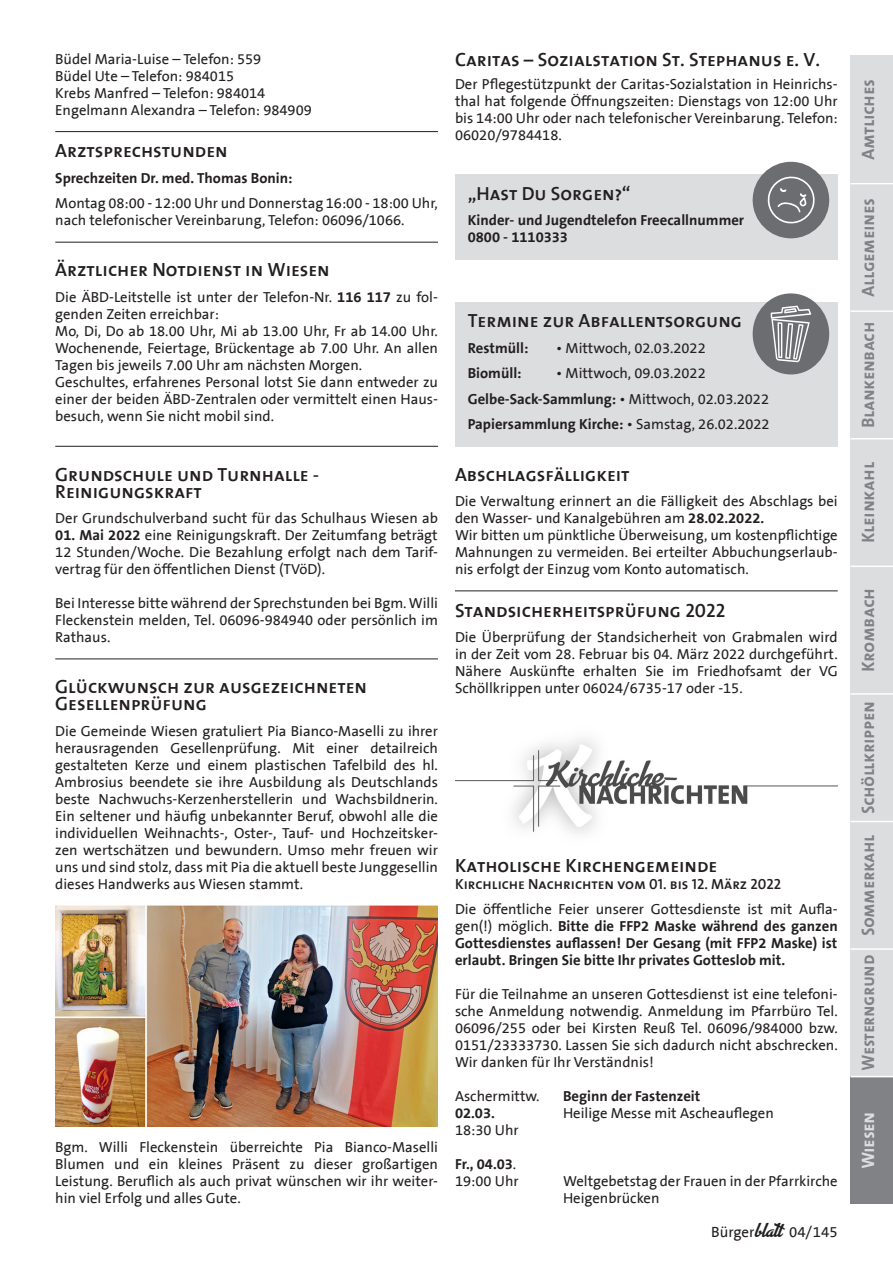
<style>
.page{position:relative;width:893px;height:1263px;background:#fff}
.page>*{position:absolute;margin:0;border:0;box-sizing:border-box;transform-origin:0 0}
.t1{font:19.2px/17px "The Sans Semi Bold Caps";color:#231f20}
.t2{font:italic 18px "The Sans Bold Caps";color:#808285}
.t3{font:italic 18px "The Sans Bold Caps";color:#808285;scale:.95 1}
.t4{font:italic 18px "The Sans Bold Caps";color:#dcdddf}
.t5{font:15px "The Sans B5 Plain";color:#231f20}
.t6{font:14.7px/17px "The Sans B5 Plain";color:#231f20;text-align:justify}
.t7{font:700 14.7px/17px "The Sans B7";color:#231f20}
.t8{font:14.7px "The Sans Semi Bold Caps";color:#231f20}
.s1{font-family:"The Sans B7";font-weight:700}
.s2{font-family:"The Sans B5 Plain";font-weight:400}
.s3{font-family:"Advertising Script";font-weight:700;font-size:16.5px}
</style>
<div class="page">
<div style="left:850px;top:183px;width:43px;height:127px;background:#dcdddf"></div>
<div style="left:850px;top:310px;width:43px;height:128px;background:#dcdddf"></div>
<div style="left:850px;top:438px;width:43px;height:128px;background:#dcdddf"></div>
<div style="left:850px;top:566px;width:43px;height:127px;background:#dcdddf"></div>
<div style="left:850px;top:693px;width:43px;height:128px;background:#dcdddf"></div>
<div style="left:850px;top:821px;width:43px;height:127px;background:#dcdddf"></div>
<div style="left:850px;top:948px;width:43px;height:128px;background:#dcdddf"></div>
<hr style="left:850px;top:948px;width:43px;height:2px;background:#fff">
<hr style="left:850px;top:821px;width:43px;height:1px;background:#fff">
<hr style="left:850px;top:693px;width:43px;height:2px;background:#fff">
<hr style="left:850px;top:566px;width:43px;height:1px;background:#fff">
<hr style="left:850px;top:438px;width:43px;height:1px;background:#fff">
<hr style="left:850px;top:310px;width:43px;height:2px;background:#fff">
<hr style="left:850px;top:183px;width:43px;height:1px;background:#fff">
<div style="left:850px;top:1076px;width:43px;height:127px;background:#808285"></div>
<div style="left:850px;top:55px;width:43px;height:128px;background:#dcdddf"></div>
<hr style="left:455px;top:591px;width:383px;height:1px;background:#231f20">
<div style="left:455px;top:174px;width:383px;height:85px;background:#dcdddf"></div>
<div style="left:753px;top:162px;width:76px;height:76px;background:#6c6d70;border-radius:50%"></div>
<svg style="left:767px;top:176px;width:48px;height:48px"></svg>
<div style="left:455px;top:302px;width:383px;height:144px;background:#dcdddf"></div>
<div style="left:753px;top:293px;width:76px;height:81px;background:#6c6d70;border-radius:50%"></div>
<svg style="left:771px;top:306px;width:40px;height:56px"></svg>
<img style="left:455px;top:739px;width:382px;height:95px">
<hr style="left:55px;top:131px;width:383px;height:1px;background:#231f20">
<hr style="left:55px;top:242px;width:383px;height:1px;background:#231f20">
<hr style="left:55px;top:446px;width:383px;height:1px;background:#231f20">
<hr style="left:55px;top:659px;width:383px;height:1px;background:#231f20">
<img style="left:55px;top:906px;width:383px;height:221px">
<hr style="left:850px;top:1076px;width:43px;height:1px;background:#fff">
<p class="t6" style="left:55px;top:51px;width:258px;text-align:left">Büdel Maria-Luise – Telefon: 559<br>Büdel Ute – Telefon: 984015<br>Krebs Manfred – Telefon: 984014<br>Engelmann Alexandra – Telefon: 984909</p>
<h1 class="t1" style="left:55px;top:142px;width:174px">Arztsprechstunden</h1>
<p class="t7" style="left:55px;top:170px;width:239px">Sprechzeiten Dr. med. Thomas Bonin:</p>
<p class="t6" style="left:55px;top:195px;width:384px">Montag 08:00 - 12:00 Uhr und Donnerstag 16:00 - 18:00 Uhr, nach telefonischer Vereinbarung, Telefon: 06096/1066.</p>
<h1 class="t1" style="left:55px;top:261px;width:276px">Ärztlicher Notdienst in Wiesen</h1>
<p class="t6" style="left:55px;top:289px;width:384px;text-align:left">Die ÄBD-Leitstelle ist unter der Telefon-Nr. <span class="s1">116 117</span> zu fol&shy;genden Zeiten erreichbar:<br>Mo, Di, Do ab 18.00 Uhr, Mi ab 13.00 Uhr, Fr ab 14.00 Uhr.<br>Wochenende, Feiertage, Brückentage ab 7.00 Uhr. An allen Tagen bis jeweils 7.00 Uhr am nächsten Morgen.<br>Geschultes, erfahrenes Personal lotst Sie dann entweder zu einer der beiden ÄBD-Zentralen oder vermittelt einen Haus&shy;besuch, wenn Sie nicht mobil sind.</p>
<h1 class="t1" style="left:55px;top:465px;width:266px">Grundschule und Turnhalle -<br>Reinigungskraft</h1>
<p class="t6" style="left:55px;top:510px;width:384px">Der Grundschulverband sucht für das Schulhaus Wiesen ab</p>
<p class="t6" style="left:55px;top:527px;width:384px"><span class="s1">01. Mai 2022</span> eine Reinigungskraft. Der Zeitumfang beträgt 12 Stunden/Woche. Die Bezahlung erfolgt nach dem Tarif&shy;vertrag für den öffentlichen Dienst (TVöD).</p>
<p class="t6" style="left:55px;top:595px;width:384px">Bei Interesse bitte während der Sprechstunden bei Bgm. Willi Fleckenstein melden, Tel. 06096-984940 oder persönlich im Rathaus.</p>
<h1 class="t1" style="left:55px;top:678px;width:313px">Glückwunsch zur ausgezeichneten<br>Gesellenprüfung</h1>
<p class="t6" style="left:55px;top:723px;width:384px">Die Gemeinde Wiesen gratuliert Pia Bianco-Maselli zu ihrer herausragenden Gesellenprüfung. Mit einer detailreich gestalteten Kerze und einem plastischen Tafelbild des hl.<br>Ambrosius beendete sie ihre Ausbildung als Deutschlands beste Nachwuchs-Kerzenherstellerin und Wachsbildnerin.<br>Ein seltener und häufig unbekannter Beruf, obwohl alle die individuellen Weihnachts-, Oster-, Tauf- und Hochzeitsker&shy;zen wertschätzen und bewundern. Umso mehr freuen wir uns und sind stolz, dass mit Pia die aktuell beste Junggesellin dieses Handwerks aus Wiesen stammt.</p>
<p class="t6" style="left:55px;top:1139px;width:384px">Bgm. Willi Fleckenstein überreichte Pia Bianco-Maselli Blumen und ein kleines Präsent zu dieser großartigen Leistung. Beruflich als auch privat wünschen wir ihr weiter&shy;hin viel Erfolg und alles Gute.</p>
<h1 class="t1" style="left:455px;top:50px;width:366px">Caritas – Sozialstation St. Stephanus e. V.</h1>
<p class="t6" style="left:455px;top:76px;width:384px">Der Pflegestützpunkt der Caritas-Sozialstation in Heinrichs&shy;thal hat folgende Öffnungszeiten: Dienstags von 12:00 Uhr bis 14:00 Uhr oder nach telefonischer Vereinbarung. Telefon:<br>06020/9784418.</p>
<h1 class="t1" style="left:468px;top:184px;width:164px">„Hast Du Sorgen?“</h1>
<p class="t7" style="left:468px;top:212px;width:278px">Kinder- und Jugendtelefon Freecallnummer<br>0800 - 1110333</p>
<h1 class="t1" style="left:468px;top:312px;width:276px">Termine zur Abfallentsorgung</h1>
<p class="t7" style="left:468px;top:340px;width:62px">Restmüll:</p>
<p class="t6" style="left:556px;top:340px;width:151px">• Mittwoch, 02.03.2022</p>
<p class="t7" style="left:468px;top:365px;width:55px">Biomüll:</p>
<p class="t6" style="left:556px;top:366px;width:151px">• Mittwoch, 09.03.2022</p>
<p class="t7" style="left:468px;top:387px;width:303px;line-height:25.5px">Gelbe-Sack-Sammlung: <span class="s2">• Mittwoch, 02.03.2022<br></span>Papiersammlung Kirche: <span class="s2">• Samstag, 26.02.2022</span></p>
<h1 class="t1" style="left:455px;top:465px;width:176px">Abschlagsfälligkeit</h1>
<p class="t6" style="left:455px;top:493px;width:384px;text-align:left">Die Verwaltung erinnert an die Fälligkeit des Abschlags bei den Wasser- und Kanalgebühren am <span class="s1">28.02.2022.<br></span>Wir bitten um pünktliche Überweisung, um kostenpflichtige Mahnungen zu vermeiden. Bei erteilter Abbuchungserlaub&shy;nis erfolgt der Einzug vom Konto automatisch.</p>
<h1 class="t1" style="left:455px;top:601px;width:272px">Standsicherheitsprüfung 2022</h1>
<p class="t6" style="left:455px;top:629px;width:384px">Die Überprüfung der Standsicherheit von Grabmalen wird in der Zeit vom 28. Februar bis 04. März 2022 durchgeführt.<br>Nähere Auskünfte erhalten Sie im Friedhofsamt der VG Schöllkrippen unter 06024/6735-17 oder -15.</p>
<h1 class="t1" style="left:455px;top:856px;width:264px">Katholische Kirchengemeinde</h1>
<p class="t8" style="left:455px;top:871px;width:328px">Kirchliche Nachrichten vom 01. bis 12. März 2022</p>
<p class="t6" style="left:455px;top:901px;width:384px">Die öffentliche Feier unserer Gottesdienste ist mit Aufla-</p>
<p class="t7" style="left:455px;top:918px;width:384px;text-align:justify"><span class="s2">gen(!) möglich.</span> Bitte die FFP2 Maske während des ganzen Gottesdienstes auflassen! Der Gesang (mit FFP2 Maske) ist erlaubt. Bringen Sie bitte Ihr privates Gotteslob mit.</p>
<p class="t6" style="left:455px;top:986px;width:384px">Für die Teilnahme an unseren Gottesdienst ist eine telefoni&shy;sche Anmeldung notwendig. Anmeldung im Pfarrbüro Tel.<br>06096/255 oder bei Kirsten Reuß Tel. 06096/984000 bzw.<br>0151/23333730. Lassen Sie sich dadurch nicht abschrecken.<br>Wir danken für Ihr Verständnis!</p>
<p class="t6" style="left:455px;top:1088px;width:86px">Aschermittw.</p>
<p class="t7" style="left:563px;top:1088px;width:139px">Beginn der Fastenzeit</p>
<p class="t7" style="left:455px;top:1105px;width:41px">02.03.</p>
<p class="t6" style="left:563px;top:1105px;width:212px">Heilige Messe mit Ascheauflegen</p>
<p class="t6" style="left:455px;top:1122px;width:65px">18:30 Uhr</p>
<p class="t7" style="left:455px;top:1156px;width:63px">Fr., 04.03<span class="s2">.</span></p>
<p class="t6" style="left:455px;top:1173px;width:65px">19:00 Uhr</p>
<p class="t6" style="left:563px;top:1173px;width:276px">Weltgebetstag der Frauen in der Pfarrkirche<br>Heigenbrücken</p>
<p class="t5" style="left:711px;top:1224px;width:128px">Bürger<span class="s3">blatt</span> 04/145</p>
<p class="t2" style="left:853px;top:159px;width:87px;rotate:-90deg">Amtliches</p>
<p class="t2" style="left:853px;top:296px;width:105px;rotate:-90deg">Allgemeines</p>
<p class="t2" style="left:853px;top:427px;width:112px;rotate:-90deg">Blankenbach</p>
<p class="t2" style="left:853px;top:542px;width:87px;rotate:-90deg">Kleinkahl</p>
<p class="t2" style="left:853px;top:671px;width:90px;rotate:-90deg">Krombach</p>
<p class="t2" style="left:853px;top:813px;width:119px;rotate:-90deg">Schöllkrippen</p>
<p class="t2" style="left:853px;top:935px;width:108px;rotate:-90deg">Sommerkahl</p>
<p class="t3" style="left:853px;top:1070px;width:128px;rotate:-90deg">Westerngrund</p>
<p class="t4" style="left:853px;top:1168px;width:64px;rotate:-90deg">Wiesen</p>
</div>
